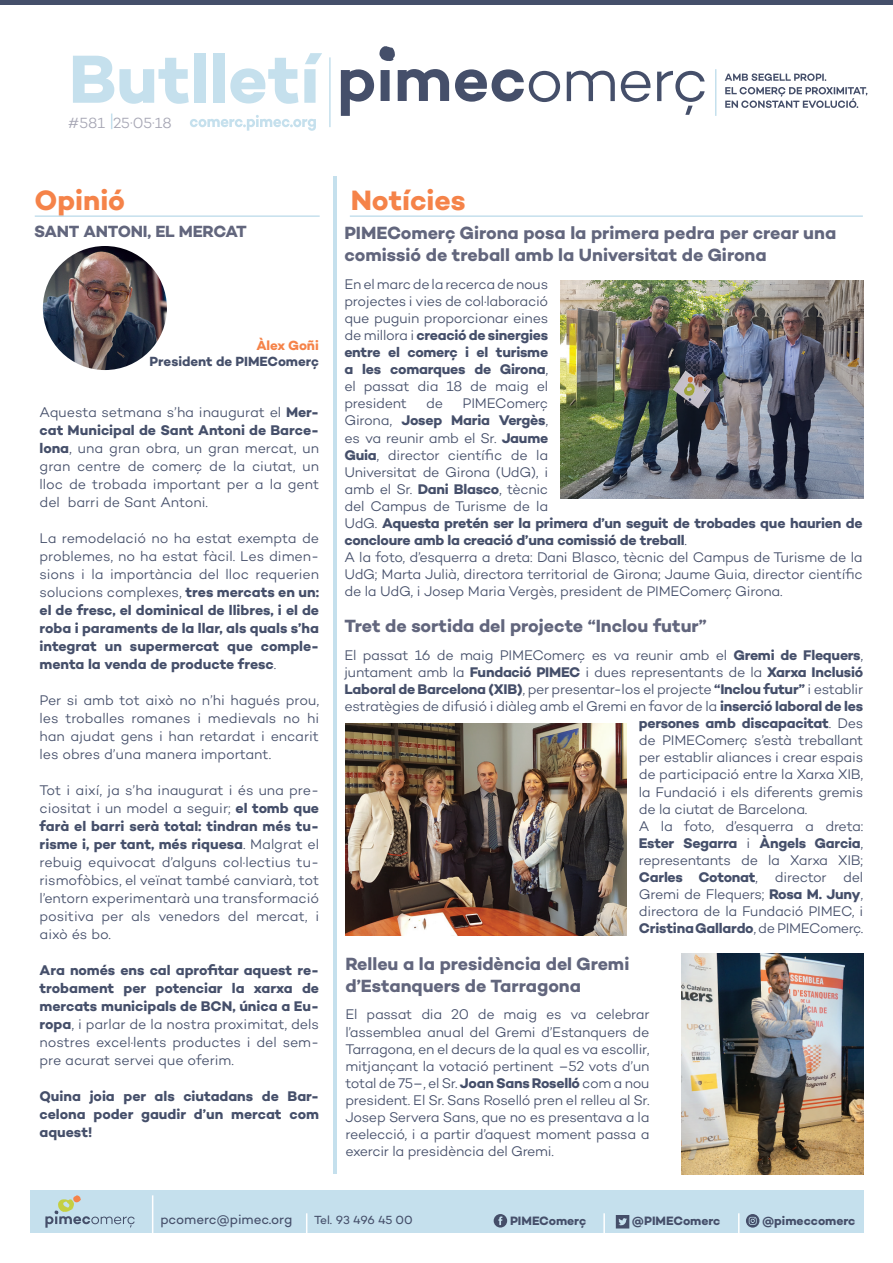
<style>
.page{position:relative;width:893px;height:1263px;background:#fff}
.page>*{position:absolute;margin:0;border:0;box-sizing:border-box;transform-origin:0 0}
.t1{font:700 69.15px "Campton";color:#c5e0ed}
.t2{font:700 28.5px "Campton";color:#f58349}
.t3{font:700 18px/21.6px "Campton";letter-spacing:-.005em;color:#62667d}
.t4{font:700 16.5px "Campton";letter-spacing:-.015em;color:#62667d}
.t5{font:300 15px "Campton";color:#a6a6b4}
.t6{font:300 14.25px/17.1px "Campton";letter-spacing:-.015em;color:#454f6a;text-align:justify}
.t7{font:700 14.25px/18px "Campton";letter-spacing:-.01em;color:#454f6a;text-align:justify}
.t8{font:700 13.5px "Campton";letter-spacing:-.005em;color:#454f6a}
.t9{font:13.5px "Campton";letter-spacing:-.01em;color:#454f6a}
.t10{font:700 13.5px "Campton";color:#f58349}
.t11{font:700 12.3px "Campton";letter-spacing:-.01em;color:#454f6a}
.t12{font:12px "Campton";letter-spacing:-.015em;color:#454f6a}
.s1{font-weight:700}
.s2{font-weight:300}
</style>
<div class="page">
<div style="left:30px;top:1190px;width:834px;height:43px;background:#c5e0ed"></div>
<svg style="left:725px;top:87px;width:142px;height:21px"></svg>
<svg style="left:725px;top:73px;width:101px;height:8px"></svg>
<svg style="left:190px;top:115px;width:126px;height:16px"></svg>
<hr style="left:329px;top:57px;width:2px;height:70px;background:#c5e0ed">
<hr style="left:715px;top:69px;width:1px;height:47px;background:#c5e0ed">
<svg style="left:45px;top:1195px;width:90px;height:33px"></svg>
<hr style="left:152px;top:1195px;width:1px;height:58px;background:#fff">
<hr style="left:306px;top:1213px;width:1px;height:33px;background:#fff">
<hr style="left:603px;top:1213px;width:2px;height:33px;background:#fff">
<hr style="left:738px;top:1213px;width:1px;height:33px;background:#fff">
<svg style="left:616px;top:1215px;width:13px;height:13px"></svg>
<div style="left:494px;top:1214px;width:13px;height:13px;background:#454e69;border-radius:50%"></div>
<svg style="left:498px;top:1216px;width:4px;height:9px"></svg>
<svg style="left:746px;top:1214px;width:13px;height:13px"></svg>
<svg style="left:341px;top:69px;width:364px;height:47px"></svg>
<svg style="left:379px;top:46px;width:16px;height:15px"></svg>
<div style="left:0;top:0;width:893px;height:5px;background:#454f6a"></div>
<hr style="left:350px;top:215px;width:513px;height:2px;background:#c5e0ed">
<hr style="left:35px;top:215px;width:285px;height:2px;background:#c5e0ed">
<hr style="left:333px;top:176px;width:3px;height:998px;background:#c5e0ed">
<svg style="left:111px;top:114px;width:1px;height:15px"></svg>
<img style="left:43px;top:246px;width:124px;height:124px;border-radius:62px">
<img style="left:682px;top:954px;width:181px;height:220px">
<img style="left:345px;top:724px;width:281px;height:211px">
<img style="left:560px;top:281px;width:303px;height:217px">
<h1 class="t1" style="left:69px;top:35px;width:252px">Butlletí</h1>
<p class="t5" style="left:68px;top:113px;width:105px">#581 25·05·18</p>
<h2 class="t2" style="left:34px;top:182px;width:92px">Opinió</h2>
<p class="t4" style="left:34px;top:221px;width:214px">SANT ANTONI, EL MERCAT</p>
<p class="t10" style="left:256px;top:337px;width:64px">Àlex Goñi</p>
<p class="t8" style="left:150px;top:353px;width:171px">President de PIMEComerç</p>
<p class="t6" style="left:40px;top:403px;width:281px;line-height:18px">Aquesta setmana s’ha inaugurat el <span class="s1">Mer&shy;cat Municipal de Sant Antoni de Barce&shy;lona</span>, una gran obra, un gran mercat, un gran centre de comerç de la ciutat, un lloc de trobada important per a la gent del barri de Sant Antoni.</p>
<p class="t7" style="left:40px;top:529px;width:281px"><span class="s2">La remodelació no ha estat exempta de problemes, no ha estat fàcil. Les dimen&shy;sions i la importància del lloc requerien solucions complexes,</span> tres mercats en un: el de fresc, el dominical de llibres, i el de roba i paraments de la llar, als quals s’ha integrat un supermercat que comple&shy;menta la venda de producte fresc<span class="s2">.</span></p>
<p class="t6" style="left:40px;top:691px;width:281px;line-height:18px">Per si amb tot això no n’hi hagués prou, les troballes romanes i medievals no hi han ajudat gens i han retardat i encarit les obres d’una manera important.</p>
<p class="t6" style="left:40px;top:781px;width:281px;line-height:18px">Tot i així, ja s’ha inaugurat i és una pre&shy;ciositat i un model a seguir; <span class="s1">el tomb que farà el barri serà total: tindran més tu&shy;risme i, per tant, més riquesa</span>. Malgrat el rebuig equivocat d’alguns col·lectius tu&shy;rismofòbics, el veïnat també canviarà, tot l’entorn experimentarà una transformació positiva per als venedors del mercat, i això és bo.</p>
<p class="t7" style="left:40px;top:961px;width:281px">Ara només ens cal aprofitar aquest re&shy;trobament per potenciar la xarxa de mercats municipals de BCN, única a Eu&shy;ropa<span class="s2">, i parlar de la nostra proximitat, dels nostres excel·lents productes i del sem&shy;pre acurat servei que oferim.</span></p>
<p class="t7" style="left:40px;top:1087px;width:281px">Quina joia per als ciutadans de Bar&shy;celona poder gaudir d’un mercat com aquest!</p>
<h2 class="t2" style="left:351px;top:182px;width:116px">Notícies</h2>
<p class="t3" style="left:344px;top:222px;width:493px">PIMEComerç Girona posa la primera pedra per crear una comissió de treball amb la Universitat de Girona</p>
<p class="t6" style="left:344px;top:275px;width:205px">En el marc de la recerca de nous projectes i vies de col·laboració que puguin proporcionar eines de millora i <span class="s1">creació de sinergies entre el comerç i el turisme a les comarques de Girona</span>, el passat dia 18 de maig el president</p>
<p class="t6" style="left:426px;top:395px;width:18px">de</p>
<p class="t6" style="left:344px;top:395px;width:520px;text-align:left;text-indent:118px">PIMEComerç<br>Girona, <span class="s1">Josep Maria Vergès</span>,<br>es va reunir amb el Sr. <span class="s1">Jaume<br>Guia</span>, director científic de la<br>Universitat de Girona (UdG), i<br>amb el Sr. <span class="s1">Dani Blasco</span>, tècnic<br>del Campus de Turisme de la<br>UdG. <span class="s1">Aquesta pretén ser la primera d’un seguit de trobades que haurien de concloure amb la creació d’una comissió de treball</span>.<br>A la foto, d’esquerra a dreta: Dani Blasco, tècnic del Campus de Turisme de la UdG; Marta Julià, directora territorial de Girona; Jaume Guia, director científic de la UdG, i Josep Maria Vergès, president de PIMEComerç Girona.</p>
<p class="t3" style="left:344px;top:615px;width:364px">Tret de sortida del projecte “Inclou futur”</p>
<p class="t6" style="left:344px;top:646px;width:520px">El passat 16 de maig PIMEComerç es va reunir amb el <span class="s1">Gremi de Flequers</span>,</p>
<p class="t6" style="left:344px;top:663px;width:520px">juntament amb la <span class="s1">Fundació PIMEC</span> i dues representants de la <span class="s1">Xarxa Inclusió</span></p>
<p class="t7" style="left:344px;top:680px;width:520px">Laboral de Barcelona (XIB)<span class="s2">, per presentar-los el projecte</span> “Inclou futur” <span class="s2">i establir</span></p>
<p class="t6" style="left:344px;top:697px;width:520px">estratègies de difusió i diàleg amb el Gremi en favor de la <span class="s1">inserció laboral de les</span></p>
<p class="t7" style="left:639px;top:714px;width:226px">persones amb discapacitat<span class="s2">. Des</span></p>
<p class="t6" style="left:639px;top:731px;width:226px">de PIMEComerç s’està treballant</p>
<p class="t6" style="left:639px;top:749px;width:226px">per establir aliances i crear espais</p>
<p class="t6" style="left:639px;top:766px;width:226px">de participació entre la Xarxa XIB,</p>
<p class="t6" style="left:639px;top:783px;width:226px">la Fundació i els diferents gremis</p>
<p class="t6" style="left:639px;top:800px;width:170px">de la ciutat de Barcelona.</p>
<p class="t6" style="left:639px;top:817px;width:226px">A la foto, d’esquerra a dreta:</p>
<p class="t7" style="left:639px;top:834px;width:226px">Ester Segarra <span class="s2">i</span> Àngels Garcia<span class="s2">,</span></p>
<p class="t6" style="left:639px;top:851px;width:226px">representants de la Xarxa XIB;</p>
<p class="t7" style="left:639px;top:868px;width:226px">Carles Cotonat<span class="s2">, director del</span></p>
<p class="t6" style="left:639px;top:885px;width:226px">Gremi de Flequers; <span class="s1">Rosa M. Juny</span>,</p>
<p class="t6" style="left:639px;top:902px;width:226px">directora de la Fundació PIMEC, i</p>
<p class="t7" style="left:639px;top:919px;width:226px">Cristina Gallardo<span class="s2">, de PIMEComerç.</span></p>
<p class="t3" style="left:345px;top:953px;width:285px">Relleu a la presidència del Gremi d’Estanquers de Tarragona</p>
<p class="t6" style="left:345px;top:1006px;width:306px">El passat dia 20 de maig es va celebrar l’assemblea anual del Gremi d’Estanquers de Tarragona, en el decurs de la qual es va escollir, mitjançant la votació pertinent –52 vots d’un total de 75–, el Sr. <span class="s1">Joan Sans Roselló</span> com a nou president. El Sr. Sans Roselló pren el relleu al Sr.<br>Josep Servera Sans, que no es presentava a la reelecció, i a partir d’aquest moment passa a exercir la presidència del Gremi.</p>
<p class="t9" style="left:160px;top:1211px;width:133px">pcomerc@pimec.org</p>
<p class="t12" style="left:314px;top:1212px;width:100px">Tel. 93 496 45 00</p>
<p class="t11" style="left:510px;top:1213px;width:78px">PIMEComerç</p>
<p class="t11" style="left:632px;top:1213px;width:90px">@PIMEComerc</p>
<p class="t11" style="left:762px;top:1213px;width:95px">@pimeccomerc</p>
</div>
